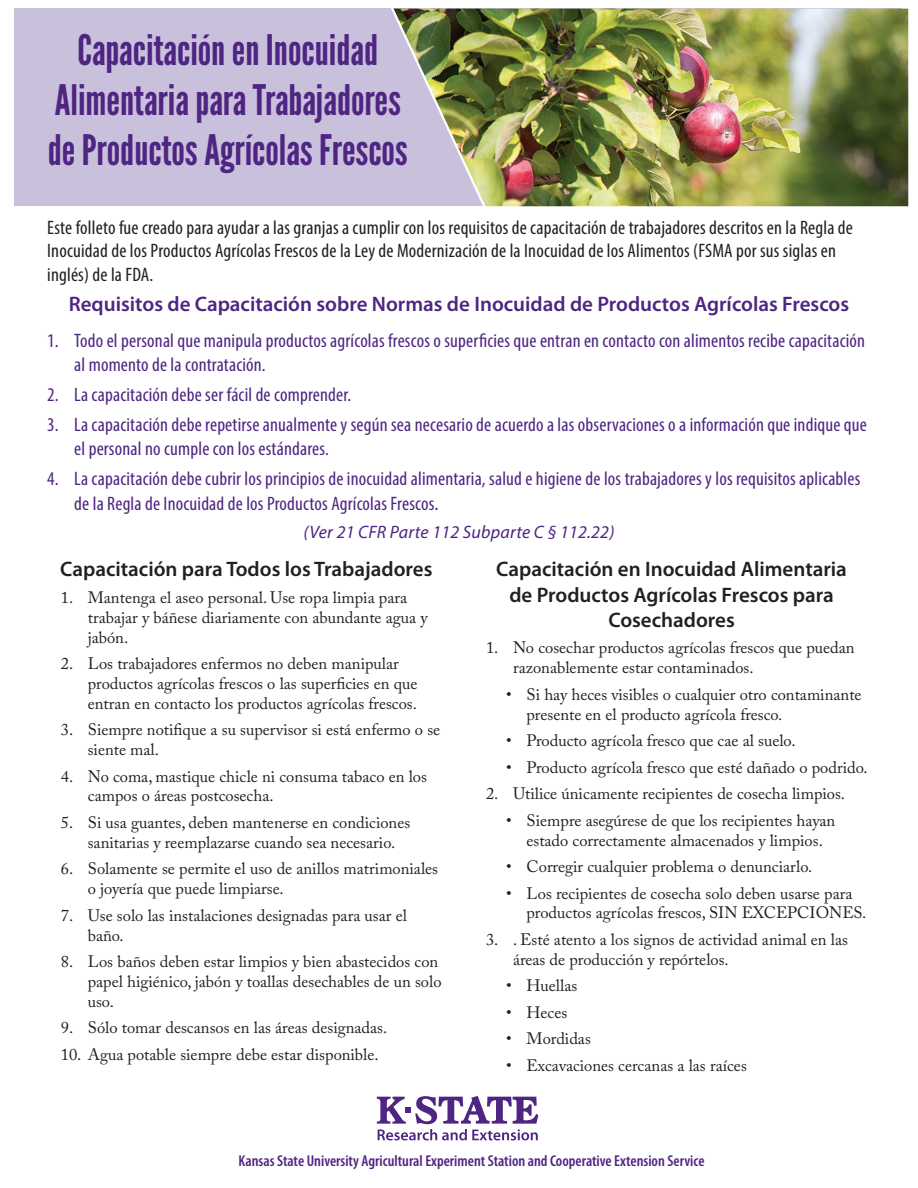
<style>
.page{position:relative;width:918px;height:1188px;background:#fff}
.page>*{position:absolute;margin:0;border:0;box-sizing:border-box;transform-origin:0 0}
.Headings{font:42px/50.4px "League Gothic";color:#4e2582;text-align:center}
.Headings-2{font:600 21px/25.2px "Myriad Pro";color:#231f20;text-align:center}
.Subheads{font:600 21px "Myriad Pro";color:#4e2582}
.t1{font:condensed 19.5px/23.4px "Myriad Pro";letter-spacing:.01em;color:#4e2582}
.Small_Title{font:condensed 19.5px/23.4px "Myriad Pro";letter-spacing:.01em;color:#231f20}
.Sidebar_Text{font:italic 18px "Myriad Pro";letter-spacing:.01em;color:#4e2582}
.t2{font:16.5px/19.8px "Adobe Caslon Pro";color:#231f20}
.t3{font:600 condensed 15.75px "Myriad Pro";color:#4e2582}
.s1{font-size:21px}
</style>
<div class="page">
<div style="left:14px;top:9px;width:888px;height:197px;background:#c9c0dc"></div>
<img style="left:490px;top:9px;width:418px;height:197px">
<img style="left:379px;top:8px;width:111px;height:199px">
<svg style="left:377px;top:1096px;width:161px;height:44px"></svg>
<p class="Headings" style="left:48px;top:25px;width:362px">Capacitación en Inocuidad<br>Alimentaria para Trabajadores de Productos Agrícolas Frescos</p>
<p class="Small_Title" style="left:47px;top:215px;width:807px">Este folleto fue creado para ayudar a las granjas a cumplir con los requisitos de capacitación de trabajadores descritos en la Regla de<br>Inocuidad de los Productos Agrícolas Frescos de la Ley de Modernización de la Inocuidad de los Alimentos (FSMA por sus siglas en inglés) de la FDA.</p>
<p class="Subheads" style="left:69px;top:290px;width:782px">Requisitos de Capacitación sobre Normas de Inocuidad de Productos Agrícolas Frescos</p>
<p class="t1" style="left:74px;top:329px;width:792px;text-indent:-27px">1. Todo el personal que manipula productos agrícolas frescos o superficies que entran en contacto con alimentos recibe capacitación al momento de la contratación.</p>
<p class="t1" style="left:47px;top:383px;width:305px">2. La capacitación debe ser fácil de comprender.</p>
<p class="t1" style="left:74px;top:413px;width:794px;text-indent:-27px">3. La capacitación debe repetirse anualmente y según sea necesario de acuerdo a las observaciones o a información que indique que el personal no cumple con los estándares.</p>
<p class="t1" style="left:74px;top:465px;width:788px;line-height:25.2px;text-indent:-27px">4. La capacitación debe cubrir los principios de inocuidad alimentaria, salud e higiene de los trabajadores y los requisitos aplicables de la Regla de Inocuidad de los Productos Agrícolas Frescos<span class="s1">.</span></p>
<p class="Sidebar_Text" style="left:304px;top:521px;width:312px">(Ver 21 CFR Parte 112 Subparte C § 112.22)</p>
<p class="Headings-2" style="left:60px;top:556px;width:374px">Capacitación para Todos los Trabajadores</p>
<p class="t2" style="left:88px;top:587px;width:341px;text-indent:-27px">1. Mantenga el aseo personal. Use ropa limpia para trabajar y báñese diariamente con abundante agua y jabón.</p>
<p class="t2" style="left:88px;top:654px;width:331px;text-indent:-27px">2. Los trabajadores enfermos no deben manipular productos agrícolas frescos o las superficies en que entran en contacto los productos agrícolas frescos.</p>
<p class="t2" style="left:88px;top:720px;width:354px;text-indent:-27px">3. Siempre notifique a su supervisor si está enfermo o se siente mal.</p>
<p class="t2" style="left:88px;top:766px;width:341px;text-indent:-27px">4. No coma, mastique chicle ni consuma tabaco en los campos o áreas postcosecha.</p>
<p class="t2" style="left:88px;top:812px;width:324px;text-indent:-27px">5. Si usa guantes, deben mantenerse en condiciones sanitarias y reemplazarse cuando sea necesario.</p>
<p class="t2" style="left:88px;top:859px;width:352px;text-indent:-27px">6. Solamente se permite el uso de anillos matrimoniales o joyería que puede limpiarse.</p>
<p class="t2" style="left:88px;top:905px;width:321px;text-indent:-27px">7. Use solo las instalaciones designadas para usar el baño.</p>
<p class="t2" style="left:88px;top:951px;width:355px;text-indent:-27px">8. Los baños deben estar limpios y bien abastecidos con papel higiénico, jabón y toallas desechables de un solo uso.</p>
<p class="t2" style="left:61px;top:1018px;width:328px">9. Sólo tomar descansos en las áreas designadas.</p>
<p class="t2" style="left:61px;top:1044px;width:319px">10. Agua potable siempre debe estar disponible.</p>
<p class="Headings-2" style="left:496px;top:556px;width:352px">Capacitación en Inocuidad Alimentaria de Productos Agrícolas Frescos para<br>Cosechadores</p>
<p class="t2" style="left:513px;top:638px;width:343px;text-indent:-27px">1. No cosechar productos agrícolas frescos que puedan razonablemente estar contaminados.</p>
<p class="t2" style="left:526px;top:684px;width:337px;text-indent:-20px">• Si hay heces visibles o cualquier otro contaminante presente en el producto agrícola fresco.</p>
<p class="t2" style="left:506px;top:731px;width:291px">• Producto agrícola fresco que cae al suelo.</p>
<p class="t2" style="left:506px;top:757px;width:363px">• Producto agrícola fresco que esté dañado o podrido.</p>
<p class="t2" style="left:486px;top:784px;width:361px">2. Utilice únicamente recipientes de cosecha limpios.</p>
<p class="t2" style="left:506px;top:810px;width:331px;text-align:center">• Siempre asegúrese de que los recipientes hayan estado correctamente almacenados y limpios.</p>
<p class="t2" style="left:506px;top:857px;width:308px">• Corregir cualquier problema o denunciarlo.</p>
<p class="t2" style="left:526px;top:883px;width:341px;text-indent:-20px">• Los recipientes de cosecha solo deben usarse para productos agrícolas frescos, SIN EXCEPCIONES.</p>
<p class="t2" style="left:513px;top:929px;width:337px;text-indent:-27px">3. . Esté atento a los signos de actividad animal en las áreas de producción y repórtelos.</p>
<p class="t2" style="left:506px;top:976px;width:73px">• Huellas</p>
<p class="t2" style="left:506px;top:1002px;width:63px">• Heces</p>
<p class="t2" style="left:506px;top:1029px;width:86px">• Mordidas</p>
<p class="t2" style="left:506px;top:1055px;width:242px">• Excavaciones cercanas a las raíces</p>
<p class="t3" style="left:239px;top:1151px;width:467px">Kansas State University Agricultural Experiment Station and Cooperative Extension Service</p>
</div>
